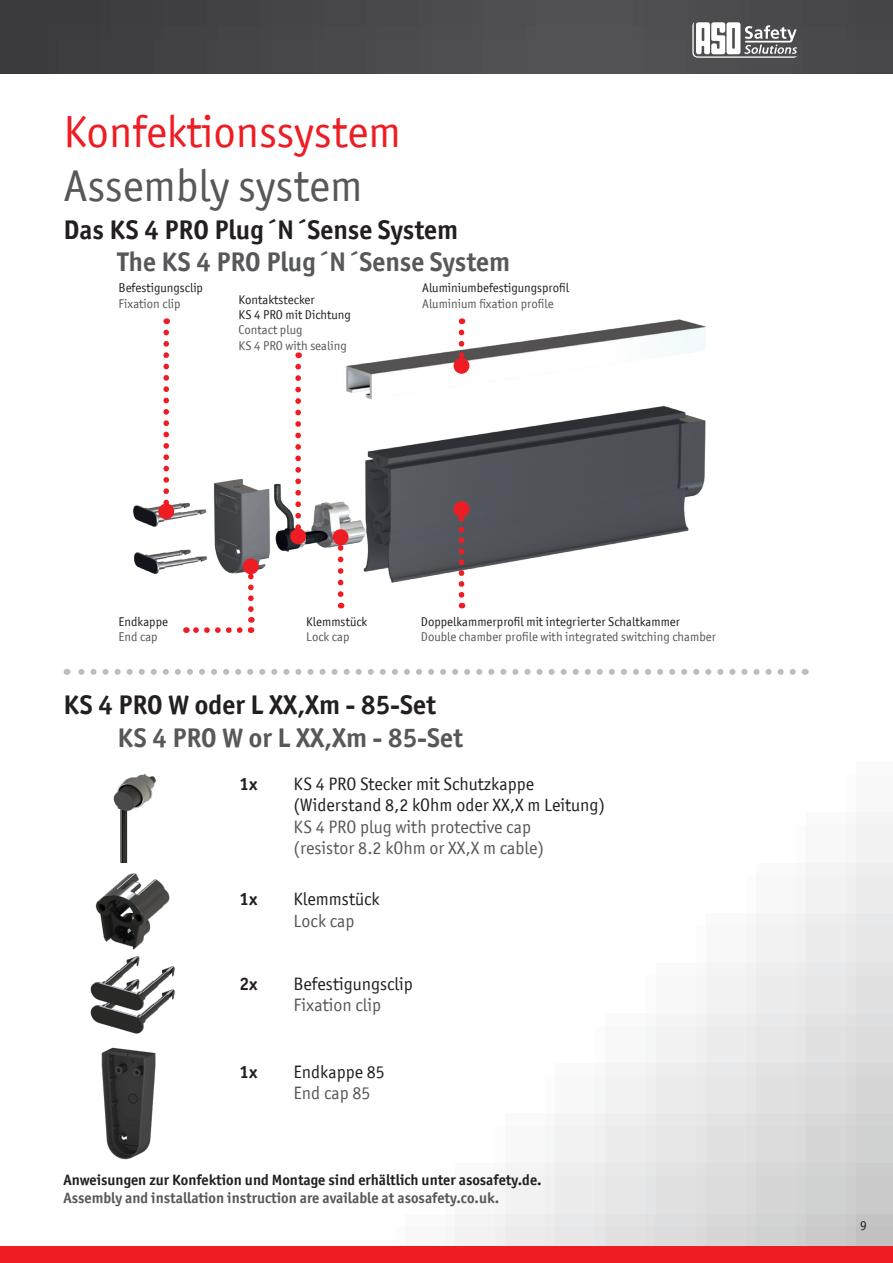
<style>
.page{position:relative;width:893px;height:1263px;background:#fff}
.page>*{position:absolute;margin:0;border:0;box-sizing:border-box;transform-origin:0 0}
.t1{font:45px "Officina San ITC";color:#ee1d23}
.t2{font:45px "Officina San ITC";color:#57585a}
.t3{font:700 27px/32.4px "Officina San ITC";color:#231f20}
.t4{font:18px "Officina San ITC";color:#231f20}
.t5{font:18px "Officina San ITC";color:#57585a}
.t6{font:700 18px "Officina San ITC";color:#231f20}
.t7{font:700 15px "Officina San ITC";color:#231f20}
.t8{font:700 15px "Officina San ITC";color:#57585a}
.t9{font:13.5px "Officina San ITC";color:#231f20}
.t10{font:12.75px "Officina San ITC";color:#231f20}
.t11{font:12.75px "Officina San ITC";color:#57585a}
.s1{color:#57585a}
</style>
<div class="page">
<div style="left:855px;top:1213px;width:38px;height:50px;background:#c2c1c1"></div>
<div style="left:805px;top:1213px;width:50px;height:50px;background:#cacaca"></div>
<div style="left:755px;top:1213px;width:50px;height:50px;background:#d0d1d1"></div>
<div style="left:705px;top:1213px;width:50px;height:50px;background:#d6d6d7"></div>
<div style="left:655px;top:1213px;width:50px;height:50px;background:#dcdcdd"></div>
<div style="left:605px;top:1213px;width:50px;height:50px;background:#e1e1e2"></div>
<div style="left:555px;top:1213px;width:50px;height:50px;background:#e7e7e8"></div>
<div style="left:505px;top:1213px;width:50px;height:50px;background:#ececed"></div>
<div style="left:454px;top:1213px;width:51px;height:50px;background:#f2f2f3"></div>
<div style="left:404px;top:1213px;width:50px;height:50px;background:#f8f8f8"></div>
<div style="left:856px;top:1163px;width:37px;height:50px;background:#cacaca"></div>
<div style="left:805px;top:1163px;width:51px;height:50px;background:#d0d1d1"></div>
<div style="left:755px;top:1163px;width:50px;height:50px;background:#d6d6d7"></div>
<div style="left:705px;top:1163px;width:50px;height:50px;background:#dcdcdd"></div>
<div style="left:655px;top:1163px;width:50px;height:50px;background:#e1e1e2"></div>
<div style="left:605px;top:1163px;width:50px;height:50px;background:#e7e7e8"></div>
<div style="left:555px;top:1163px;width:50px;height:50px;background:#ececed"></div>
<div style="left:505px;top:1163px;width:50px;height:50px;background:#f2f2f3"></div>
<div style="left:455px;top:1163px;width:50px;height:50px;background:#f8f8f8"></div>
<div style="left:856px;top:1113px;width:37px;height:50px;background:#d0d1d1"></div>
<div style="left:805px;top:1113px;width:51px;height:50px;background:#d6d6d7"></div>
<div style="left:755px;top:1113px;width:50px;height:50px;background:#dcdcdd"></div>
<div style="left:705px;top:1113px;width:50px;height:50px;background:#e1e1e2"></div>
<div style="left:655px;top:1113px;width:50px;height:50px;background:#e7e7e8"></div>
<div style="left:605px;top:1113px;width:50px;height:50px;background:#ececed"></div>
<div style="left:555px;top:1113px;width:50px;height:50px;background:#f2f2f3"></div>
<div style="left:505px;top:1113px;width:50px;height:50px;background:#f8f8f8"></div>
<div style="left:856px;top:1063px;width:37px;height:50px;background:#d6d6d7"></div>
<div style="left:805px;top:1063px;width:51px;height:50px;background:#dcdcdd"></div>
<div style="left:755px;top:1063px;width:50px;height:50px;background:#e1e1e2"></div>
<div style="left:705px;top:1063px;width:50px;height:50px;background:#e7e7e8"></div>
<div style="left:655px;top:1063px;width:50px;height:50px;background:#ececed"></div>
<div style="left:605px;top:1063px;width:50px;height:50px;background:#f2f2f3"></div>
<div style="left:555px;top:1063px;width:50px;height:50px;background:#f8f8f8"></div>
<div style="left:856px;top:1012px;width:37px;height:51px;background:#dcdcdd"></div>
<div style="left:805px;top:1012px;width:51px;height:51px;background:#e1e1e2"></div>
<div style="left:755px;top:1012px;width:50px;height:51px;background:#e7e7e8"></div>
<div style="left:705px;top:1012px;width:50px;height:51px;background:#ececed"></div>
<div style="left:655px;top:1012px;width:50px;height:51px;background:#f2f2f3"></div>
<div style="left:605px;top:1012px;width:50px;height:51px;background:#f8f8f8"></div>
<div style="left:856px;top:962px;width:37px;height:50px;background:#e1e1e2"></div>
<div style="left:805px;top:962px;width:51px;height:50px;background:#e7e7e8"></div>
<div style="left:755px;top:962px;width:50px;height:50px;background:#ececed"></div>
<div style="left:705px;top:962px;width:50px;height:50px;background:#f2f2f3"></div>
<div style="left:655px;top:962px;width:50px;height:50px;background:#f8f8f8"></div>
<div style="left:856px;top:912px;width:37px;height:50px;background:#e7e7e8"></div>
<div style="left:805px;top:912px;width:51px;height:50px;background:#ececed"></div>
<div style="left:755px;top:912px;width:50px;height:50px;background:#f2f2f3"></div>
<div style="left:705px;top:912px;width:50px;height:50px;background:#f8f8f8"></div>
<div style="left:856px;top:862px;width:37px;height:50px;background:#ececed"></div>
<div style="left:805px;top:862px;width:51px;height:50px;background:#f2f2f3"></div>
<div style="left:755px;top:862px;width:50px;height:50px;background:#f8f8f8"></div>
<div style="left:856px;top:812px;width:37px;height:50px;background:#f2f2f3"></div>
<div style="left:805px;top:812px;width:51px;height:50px;background:#f8f8f8"></div>
<div style="left:856px;top:762px;width:37px;height:50px;background:#f8f8f8"></div>
<div style="left:0;top:0;width:893px;height:74px;background:linear-gradient(to right,#403f41,#515153)"></div>
<svg style="left:692px;top:22px;width:105px;height:36px"></svg>
<div style="left:0;top:1246px;width:893px;height:17px;background:#ee1d23"></div>
<img style="left:101px;top:1052px;width:55px;height:108px">
<img style="left:133px;top:318px;width:573px;height:267px">
<svg style="left:163px;top:332px;width:6px;height:171px"></svg>
<div style="left:158px;top:503px;width:16px;height:16px;background:#ee1d23;border-radius:50%"></div>
<svg style="left:295px;top:367px;width:6px;height:161px"></svg>
<div style="left:290px;top:528px;width:16px;height:16px;background:#ee1d23;border-radius:50%"></div>
<svg style="left:459px;top:332px;width:5px;height:26px"></svg>
<div style="left:454px;top:358px;width:15px;height:16px;background:#ee1d23;border-radius:50%"></div>
<svg style="left:248px;top:574px;width:6px;height:35px"></svg>
<div style="left:243px;top:558px;width:16px;height:16px;background:#ee1d23;border-radius:50%"></div>
<svg style="left:338px;top:545px;width:5px;height:49px"></svg>
<div style="left:333px;top:529px;width:16px;height:16px;background:#ee1d23;border-radius:50%"></div>
<svg style="left:459px;top:517px;width:5px;height:78px"></svg>
<div style="left:454px;top:501px;width:15px;height:16px;background:#ee1d23;border-radius:50%"></div>
<svg style="left:251px;top:617px;width:1px;height:16px"></svg>
<svg style="left:186px;top:627px;width:54px;height:6px"></svg>
<svg style="left:67px;top:669px;width:726px;height:6px"></svg>
<img style="left:95px;top:774px;width:75px;height:162px">
<img style="left:104px;top:1030px;width:43px;height:22px">
<img style="left:90px;top:936px;width:85px;height:94px">
<p class="t1" style="left:64px;top:106px;width:339px">Konfektionssystem</p>
<p class="t2" style="left:64px;top:160px;width:301px">Assembly system</p>
<p class="t3" style="left:118px;top:213px;width:394px;text-indent:-54px">Das KS 4 PRO Plug´N´Sense System<br><span class="s1">The KS 4 PRO Plug´N´Sense System</span></p>
<p class="t10" style="left:119px;top:281px;width:86px">Befestigungsclip</p>
<p class="t11" style="left:119px;top:296px;width:64px">Fixation clip</p>
<p class="t10" style="left:238px;top:292px;width:78px">Kontaktstecker</p>
<p class="t10" style="left:238px;top:307px;width:114px">KS 4 PRO mit Dichtung</p>
<p class="t11" style="left:238px;top:323px;width:65px">Contact plug</p>
<p class="t11" style="left:238px;top:338px;width:110px">KS 4 PRO with sealing</p>
<p class="t10" style="left:422px;top:281px;width:148px">Aluminiumbefestigungsprofil</p>
<p class="t11" style="left:422px;top:296px;width:133px">Aluminium fixation profile</p>
<p class="t10" style="left:119px;top:614px;width:51px">Endkappe</p>
<p class="t11" style="left:119px;top:629px;width:41px">End cap</p>
<p class="t10" style="left:306px;top:614px;width:62px">Klemmstück</p>
<p class="t11" style="left:306px;top:629px;width:45px">Lock cap</p>
<p class="t10" style="left:421px;top:614px;width:261px">Doppelkammerprofil mit integrierter Schaltkammer</p>
<p class="t11" style="left:421px;top:629px;width:296px">Double chamber profile with integrated switching chamber</p>
<p class="t3" style="left:118px;top:689px;width:347px;text-indent:-54px">KS 4 PRO W oder L XX,Xm - 85-Set<br><span class="s1">KS 4 PRO W or L XX,Xm - 85-Set</span></p>
<p class="t6" style="left:240px;top:772px;width:19px">1x</p>
<p class="t4" style="left:294px;top:773px;width:242px">KS 4 PRO Stecker mit Schutzkappe</p>
<p class="t4" style="left:294px;top:795px;width:313px">(Widerstand 8,2 kOhm oder XX,X m Leitung)</p>
<p class="t5" style="left:294px;top:816px;width:239px">KS 4 PRO plug with protective cap</p>
<p class="t5" style="left:294px;top:838px;width:252px">(resistor 8.2 kOhm or XX,X m cable)</p>
<p class="t6" style="left:240px;top:888px;width:19px">1x</p>
<p class="t4" style="left:294px;top:888px;width:88px">Klemmstück</p>
<p class="t5" style="left:294px;top:910px;width:62px">Lock cap</p>
<p class="t6" style="left:240px;top:972px;width:19px">2x</p>
<p class="t4" style="left:294px;top:973px;width:121px">Befestigungsclip</p>
<p class="t5" style="left:294px;top:995px;width:89px">Fixation clip</p>
<p class="t6" style="left:240px;top:1060px;width:19px">1x</p>
<p class="t4" style="left:294px;top:1061px;width:93px">Endkappe 85</p>
<p class="t5" style="left:294px;top:1083px;width:78px">End cap 85</p>
<p class="t7" style="left:64px;top:1170px;width:480px">Anweisungen zur Konfektion und Montage sind erhältlich unter asosafety.de.</p>
<p class="t8" style="left:64px;top:1188px;width:437px">Assembly and installation instruction are available at asosafety.co.uk.</p>
<p class="t9" style="left:860px;top:1218px;width:8px">9</p>
</div>
